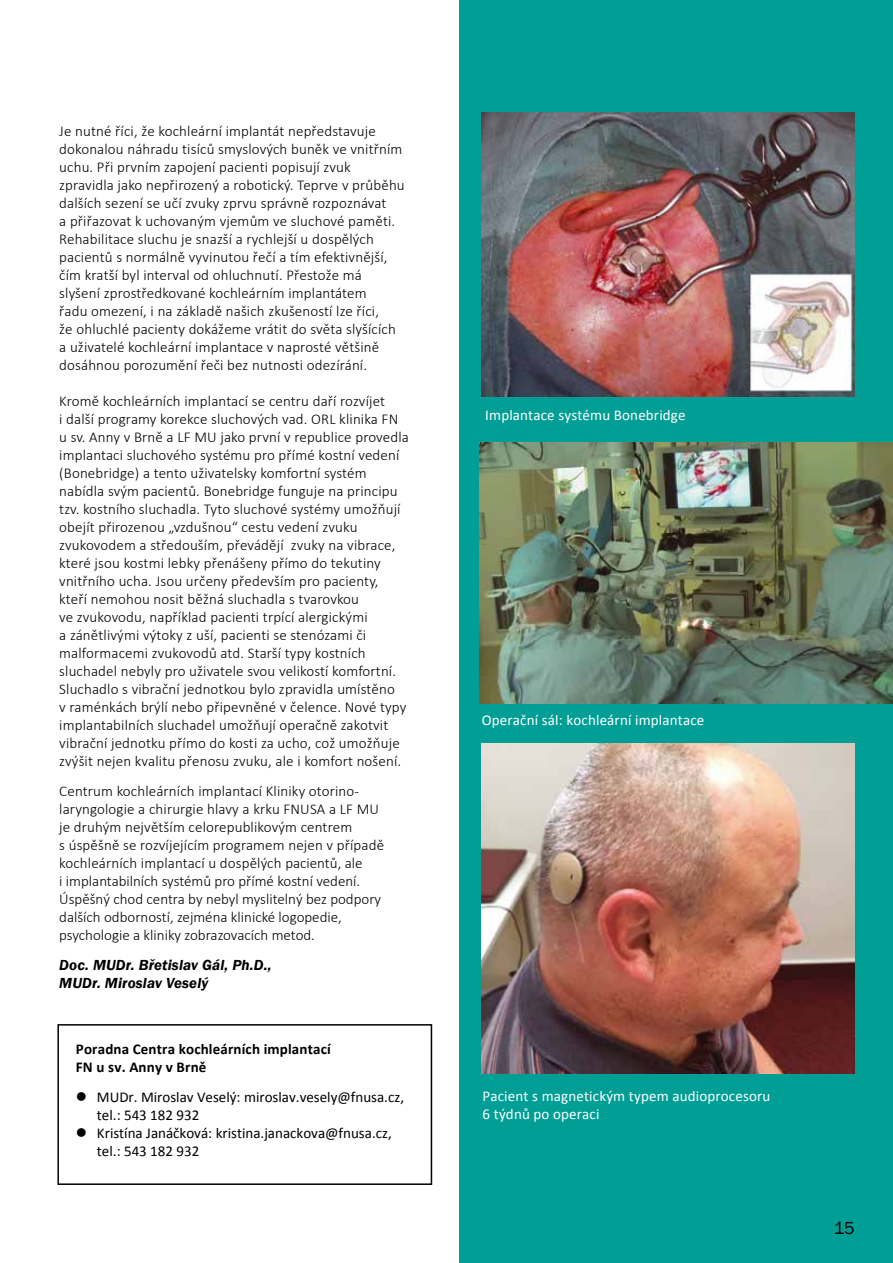
<style>
.page{position:relative;width:893px;height:1263px;background:#fff}
.page>*{position:absolute;margin:0;border:0;box-sizing:border-box;transform-origin:0 0}
.t1{font:18px "Franklin Gothic";color:#000}
.t2{font:300 15px/18px "Calibri";letter-spacing:.01em;color:#000}
.t3{font:15px/18px "Calibri";color:#000}
.t4{font:15px/18px "Calibri";letter-spacing:.01em;color:#fff}
.t5{font:700 15px/18px "Calibri";letter-spacing:.01em;color:#000}
.t6{font:italic 600 15px/18px "Franklin Gothic";letter-spacing:.01em;color:#000}
</style>
<div class="page">
<div style="left:459px;top:0;width:434px;height:1263px;background:#009e94"></div>
<img style="left:480px;top:442px;width:413px;height:262px">
<div style="left:57px;top:1024px;width:375px;height:161px;border:2px solid #000"></div>
<img style="left:482px;top:113px;width:373px;height:284px">
<img style="left:482px;top:743px;width:373px;height:331px">
<p class="t2" style="left:59px;top:121px;width:347px">Je nutné říci, že kochleární implantát nepředstavuje dokonalou náhradu tisíců smyslových buněk ve vnitřním uchu. Při prvním zapojení pacienti popisují zvuk zpravidla jako nepřirozený a robotický. Teprve v průběhu dalších sezení se učí zvuky zprvu správně rozpoznávat<br>a přiřazovat k uchovaným vjemům ve sluchové paměti.<br>Rehabilitace sluchu je snazší a rychlejší u dospělých pacientů s normálně vyvinutou řečí a tím efektivnější, čím kratší byl interval od ohluchnutí. Přestože má slyšení zprostředkované kochleárním implantátem<br>řadu omezení, i na základě našich zkušeností lze říci,<br>že ohluchlé pacienty dokážeme vrátit do světa slyšících a uživatelé kochleární implantace v naprosté většině dosáhnou porozumění řeči bez nutnosti odezírání.</p>
<p class="t2" style="left:59px;top:391px;width:351px">Kromě kochleárních implantací se centru daří rozvíjet<br>i další programy korekce sluchových vad. ORL klinika FN u sv. Anny v Brně a LF MU jako první v republice provedla implantaci sluchového systému pro přímé kostní vedení (Bonebridge) a tento uživatelsky komfortní systém nabídla svým pacientů. Bonebridge funguje na principu tzv. kostního sluchadla. Tyto sluchové systémy umožňují obejít přirozenou „vzdušnou“ cestu vedení zvuku zvukovodem a středouším, převádějí zvuky na vibrace, které jsou kostmi lebky přenášeny přímo do tekutiny vnitřního ucha. Jsou určeny především pro pacienty, kteří nemohou nosit běžná sluchadla s tvarovkou<br>ve zvukovodu, například pacienti trpící alergickými<br>a zánětlivými výtoky z uší, pacienti se stenózami či malformacemi zvukovodů atd. Starší typy kostních sluchadel nebyly pro uživatele svou velikostí komfortní.<br>Sluchadlo s vibrační jednotkou bylo zpravidla umístěno<br>v raménkách brýlí nebo připevněné v čelence. Nové typy implantabilních sluchadel umožňují operačně zakotvit vibrační jednotku přímo do kosti za ucho, což umožňuje zvýšit nejen kvalitu přenosu zvuku, ale i komfort nošení.</p>
<p class="t2" style="left:59px;top:781px;width:326px">Centrum kochleárních implantací Kliniky otorino&shy;laryngologie a chirurgie hlavy a krku FNUSA a LF MU je druhým největším celorepublikovým centrem<br>s úspěšně se rozvíjejícím programem nejen v případě kochleárních implantací u dospělých pacientů, ale<br>i implantabilních systémů pro přímé kostní vedení.<br>Úspěšný chod centra by nebyl myslitelný bez podpory dalších odborností, zejména klinické logopedie, psychologie a kliniky zobrazovacích metod.</p>
<p class="t6" style="left:59px;top:956px;width:214px">Doc. MUDr. Břetislav Gál, Ph.D.,<br>MUDr. Miroslav Veselý</p>
<p class="t5" style="left:76px;top:1039px;width:256px">Poradna Centra kochleárních implantací<br>FN u sv. Anny v Brně</p>
<p class="t3" style="left:97px;top:1087px;width:309px;text-indent:-21px">● MUDr. Miroslav Veselý: miroslav.vesely@fnusa.cz, tel.: 543 182 932</p>
<p class="t3" style="left:97px;top:1123px;width:296px;text-indent:-21px">● Kristína Janáčková: kristina.janackova@fnusa.cz, tel.: 543 182 932</p>
<p class="t4" style="left:485px;top:406px;width:202px">Implantace systému Bonebridge</p>
<p class="t4" style="left:482px;top:711px;width:224px">Operační sál: kochleární implantace</p>
<p class="t4" style="left:483px;top:1086px;width:289px">Pacient s magnetickým typem audioprocesoru<br>6 týdnů po operaci</p>
<p class="t1" style="left:834px;top:1217px;width:22px">15</p>
</div>
